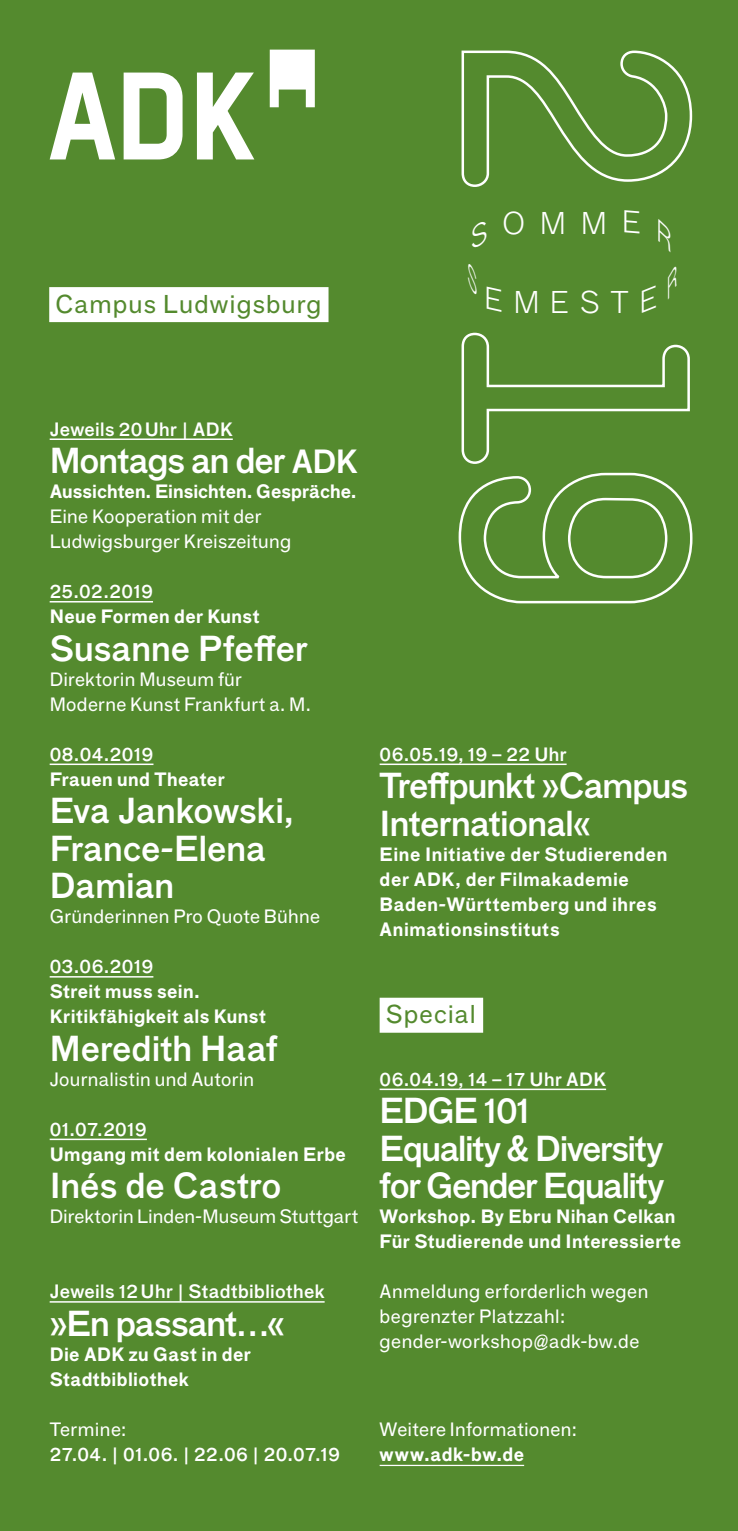
<style>
.page{position:relative;width:738px;height:1531px;background:#fff}
.page>*{position:absolute;margin:0;border:0;box-sizing:border-box;transform-origin:0 0}
.t1{font:35px/37.5px "F Grotesk Demi";letter-spacing:-.025em;color:#fff}
.t2{font:35px/37.5px "F Grotesk Demi";letter-spacing:-.005em;color:#fff}
.t3{font:35px "F Grotesk Demi";letter-spacing:.005em;color:#fff}
.t4{font:35px "F Grotesk Demi";color:#fff}
.t5{font:100 30.5px "F Grotesk";letter-spacing:.33em;color:#fff}
.t6{font:25px "F Grotesk";letter-spacing:.045em;color:#548a2e}
.t7{font:700 18.75px/25px "F Grotesk";letter-spacing:.025em;color:#fff}
.t8{font:18.75px/25px "F Grotesk";letter-spacing:.015em;color:#fff}
.t9{font:18.75px "F Grotesk Demi";letter-spacing:.02em;color:#fff}
.t10{font:700 18.75px "F Grotesk";color:#fff}
.s1{font-size:32.5px}
</style>
<div class="page">
<div style="left:0;top:0;width:737px;height:1531px;background:#548a2e"></div>
<svg style="left:461px;top:50px;width:232px;height:137px"></svg>
<svg style="left:461px;top:332px;width:229px;height:132px"></svg>
<svg style="left:458px;top:472px;width:235px;height:132px"></svg>
<svg style="left:269px;top:50px;width:45px;height:57px"></svg>
<svg style="left:50px;top:73px;width:65px;height:86px"></svg>
<svg style="left:123px;top:73px;width:59px;height:86px"></svg>
<svg style="left:197px;top:73px;width:57px;height:86px"></svg>
<hr style="left:50px;top:438px;width:182px;height:2px;background:#fff">
<hr style="left:50px;top:601px;width:103px;height:1px;background:#fff">
<hr style="left:50px;top:763px;width:103px;height:2px;background:#fff">
<hr style="left:50px;top:976px;width:103px;height:1px;background:#fff">
<hr style="left:50px;top:1138px;width:97px;height:2px;background:#fff">
<hr style="left:50px;top:1301px;width:274px;height:1px;background:#fff">
<div style="left:49px;top:287px;width:279px;height:35px;background:#fff"></div>
<hr style="left:379px;top:763px;width:187px;height:2px;background:#fff">
<div style="left:379px;top:998px;width:104px;height:35px;background:#fff"></div>
<hr style="left:379px;top:1088px;width:226px;height:2px;background:#fff">
<hr style="left:379px;top:1465px;width:144px;height:1px;background:#fff">
<h3 class="t6" style="left:55px;top:286px;width:267px">Campus Ludwigsburg</h3>
<h2 class="t5" style="left:501px;top:201px;width:107px">OMM</h2>
<h2 class="t5" style="left:513px;top:280px;width:117px">MEST</h2>
<p class="t9" style="left:50px;top:415px;width:184px">Jeweils 20Uhr | ADK</p>
<h1 class="t1" style="left:50px;top:439px;width:309px">Montags an der <span class="s1">ADK</span></h1>
<p class="t10" style="left:50px;top:477px;width:308px">Aussichten. Einsichten. Gespräche.</p>
<p class="t8" style="left:50px;top:503px;width:243px">Eine Kooperation mit der<br>Ludwigsburger Kreiszeitung</p>
<p class="t9" style="left:50px;top:578px;width:105px">25.02.2019</p>
<p class="t7" style="left:50px;top:603px;width:211px">Neue Formen der Kunst</p>
<h1 class="t3" style="left:50px;top:622px;width:259px">Susanne Pfeffer</h1>
<p class="t8" style="left:50px;top:665px;width:263px">Direktorin Museum für<br>Moderne Kunst Frankfurt a. M.</p>
<p class="t9" style="left:50px;top:740px;width:105px">08.04.2019</p>
<p class="t7" style="left:50px;top:765px;width:176px">Frauen und Theater</p>
<h1 class="t2" style="left:50px;top:789px;width:245px">Eva Jankowski,<br>France-Elena<br>Damian</h1>
<p class="t8" style="left:50px;top:903px;width:272px">Gründerinnen Pro Quote Bühne</p>
<p class="t9" style="left:50px;top:953px;width:105px">03.06.2019</p>
<p class="t7" style="left:50px;top:978px;width:218px">Streit muss sein.<br>Kritikfähigkeit als Kunst</p>
<h1 class="t4" style="left:50px;top:1022px;width:229px">Meredith Haaf</h1>
<p class="t8" style="left:50px;top:1065px;width:206px">Journalistin und Autorin</p>
<p class="t9" style="left:50px;top:1115px;width:99px">01.07.2019</p>
<p class="t7" style="left:50px;top:1140px;width:297px">Umgang mit dem kolonialen Erbe</p>
<h1 class="t3" style="left:50px;top:1160px;width:233px">Inés de Castro</h1>
<p class="t8" style="left:50px;top:1203px;width:310px">Direktorin Linden-Museum Stuttgart</p>
<p class="t9" style="left:50px;top:1278px;width:276px">Jeweils 12Uhr | Stadtbibliothek</p>
<h1 class="t1" style="left:50px;top:1302px;width:236px">»En passant…«</h1>
<p class="t7" style="left:50px;top:1340px;width:202px">Die ADK zu Gast in der<br>Stadtbibliothek</p>
<p class="t8" style="left:50px;top:1415px;width:78px">Termine:</p>
<p class="t9" style="left:50px;top:1440px;width:291px">27.04. | 01.06. | 22.06 | 20.07.19</p>
<p class="t9" style="left:379px;top:740px;width:188px">06.05.19, 19 – 22 Uhr</p>
<h1 class="t1" style="left:379px;top:764px;width:310px">Treffpunkt »Campus<br>International«</h1>
<p class="t7" style="left:379px;top:840px;width:289px">Eine Initiative der Studierenden der ADK, der Filmakademie<br>Baden-Württemberg und ihres<br>Animationsinstituts</p>
<h3 class="t6" style="left:385px;top:996px;width:91px">Special</h3>
<p class="t9" style="left:379px;top:1065px;width:228px">06.04.19, 14 – 17 Uhr ADK</p>
<h1 class="t1" style="left:379px;top:1089px;width:286px">EDGE 101<br>Equality &amp; Diversity for Gender Equality</h1>
<p class="t7" style="left:379px;top:1203px;width:302px">Workshop. By Ebru Nihan Celkan<br>Für Studierende und Interessierte</p>
<p class="t8" style="left:379px;top:1278px;width:270px">Anmeldung erforderlich wegen begrenzter Platzzahl: gender-workshop@adk-bw.de</p>
<p class="t8" style="left:379px;top:1415px;width:198px">Weitere Informationen:</p>
<p class="t7" style="left:379px;top:1440px;width:146px">www.adk-bw.de</p>
</div>
